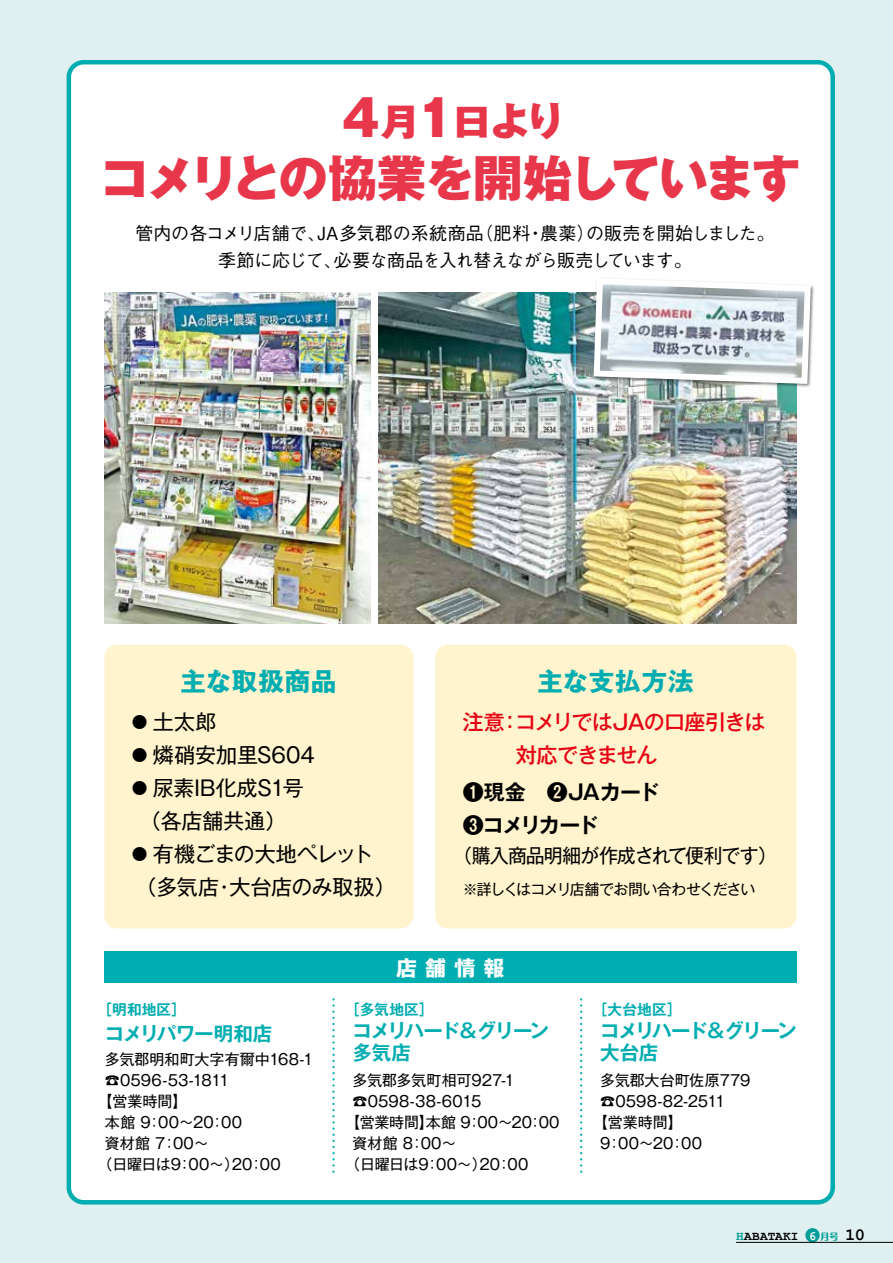
<style>
.page{position:relative;width:893px;height:1263px;background:#fff}
.page>*{position:absolute;margin:0;border:0;box-sizing:border-box;transform-origin:0 0}
.t1{font:800 49.5px/60px "Gothic MB101 Pro";letter-spacing:-.055em;color:#e8374a}
.t2{font:800 39.6px "Gothic MB101 Pro";color:#e8374a}
.t3{font:800 37.2px "Gothic MB101 Pro";color:#e8374a;scale:1.07 1}
.t4{font:700 25.5px "Gothic MB101 Pro";letter-spacing:.02em;color:#00adb0}
.t5{font:21px/33px "Gothic MB101 Pro";letter-spacing:-.005em;color:#000}
.t6{font:500 21px "Gothic MB101 Pro";letter-spacing:-.04em;color:#e60012}
.t7{font:700 21px/33px "Gothic MB101 Pro De";letter-spacing:-.035em;color:#000}
.t8{font:700 21px "Gothic MB101 Pro";color:#fff}
.t9{font:700 19.5px/22.5px "Gothic MB101 Pro De";letter-spacing:-.065em;color:#00adb0}
.t10{font:19.5px "Gothic MB101 Pro";letter-spacing:-.045em;color:#000}
.t11{font:700 19.5px "Gothic MB101 Pro De";letter-spacing:-.04em;color:#00adb0}
.t12{font:500 18px "Gothic BBB Pr 6 N";letter-spacing:-.025em;color:#000}
.t13{font:500 18px "Gothic BBB Pr 6 N";letter-spacing:-.06em;color:#000}
.t14{font:500 18px "Gothic BBB Pr 6 N";letter-spacing:-.055em;color:#000}
.t15{font:500 18px "Gothic BBB Pr 6 N";letter-spacing:.005em;color:#000}
.t16{font:700 17.25px "Courier New";color:#000}
.t17{font:15.75px "Gothic MB101 Pro";color:#000}
.t18{font:15px/21px "Gothic MB101 Pro";letter-spacing:-.005em;color:#000}
.t19{font:15px "Gothic MB101 Pro";letter-spacing:-.075em;color:#000}
.t20{font:700 14.7px "Gothic MB101 Pro De";letter-spacing:.01em;color:#00adb0}
.t21{font:700 12.75px "Courier New";letter-spacing:.02em;color:#000}
.t22{font:700 12.75px "Courier New";color:#fff;scale:.9 1}
.t23{font:800 9px "Maru Fo Pro";color:#009e96}
.s1{font-size:37.2px}
.s2{color:#009e96}
</style>
<div class="page">
<hr style="left:0;top:0;width:1px;height:1263px;background:#f5f1df">
<hr style="left:0;top:0;width:1px;height:84px;background:#bfbfbf">
<div style="left:1px;top:0;width:892px;height:1263px;background:#e0f0f0"></div>
<div style="left:67px;top:60px;width:768px;height:1144px;background:#fff"></div>
<img style="left:104px;top:293px;width:267px;height:331px">
<img style="left:379px;top:293px;width:418px;height:331px">
<img style="left:520px;top:260px;width:315px;height:272px">
<svg style="left:590px;top:275px;width:224px;height:112px"></svg>
<div style="left:104px;top:645px;width:309px;height:283px;background:#fff4cd;border-radius:13px"></div>
<div style="left:435px;top:645px;width:362px;height:283px;background:#fff4cd;border-radius:13px"></div>
<svg style="left:332px;top:999px;width:3px;height:174px"></svg>
<svg style="left:580px;top:999px;width:2px;height:174px"></svg>
<div style="left:104px;top:951px;width:693px;height:31px;background:#00adb0"></div>
<div style="left:806px;top:1229px;width:13px;height:13px;background:#009e96;border-radius:50%"></div>
<div style="left:805px;top:1228px;width:15px;height:14px;border:2px solid #009e96;border-radius:50%"></div>
<hr style="left:736px;top:1242px;width:157px;height:1px;background:#000">
<h1 class="t1" style="left:100px;top:82px;width:702px;text-indent:236px">４<br>コメリとの協業を開始しています</h1>
<p class="t14" style="left:586px;top:219px;width:190px">の販売を開始しました。</p>
<h1 class="t1" style="left:412px;top:82px;width:51px">１</h1>
<h2 class="t2" style="left:452px;top:87px;width:115px"><span class="s1">日</span>より</h2>
<h3 class="t3" style="left:381px;top:90px;width:39px">月</h3>
<p class="t12" style="left:475px;top:219px;width:57px">（肥料</p>
<p class="t12" style="left:540px;top:219px;width:56px">農薬）</p>
<p class="t15" style="left:317px;top:219px;width:168px">JA多気郡の系統商品</p>
<p class="t12" style="left:136px;top:219px;width:192px">管内の各コメリ店舗で、</p>
<p class="t12" style="left:526px;top:219px;width:19px">・</p>
<p class="t12" style="left:218px;top:246px;width:125px">季節に応じて、</p>
<p class="t13" style="left:333px;top:246px;width:360px">必要な商品を入れ替えながら販売しています。</p>
<h3 class="t4" style="left:181px;top:660px;width:157px">主な取扱商品</h3>
<h3 class="t5" style="left:153px;top:702px;width:65px">土太郎</h3>
<p class="t17" style="left:132px;top:709px;width:17px">●</p>
<h3 class="t5" style="left:153px;top:735px;width:164px">燐硝安加里S604</h3>
<p class="t17" style="left:132px;top:742px;width:17px">●</p>
<h3 class="t5" style="left:153px;top:768px;width:152px">尿素IB化成S 号1</h3>
<p class="t17" style="left:132px;top:775px;width:17px">●</p>
<h3 class="t5" style="left:153px;top:801px;width:222px;text-indent:-13px">（各店舗共通(<br>有機ごまの大地ペレット</h3>
<p class="t17" style="left:132px;top:841px;width:17px">●</p>
<h3 class="t5" style="left:135px;top:867px;width:85px">（多気店</h3>
<h3 class="t5" style="left:229px;top:867px;width:168px">大台店のみ取扱(</h3>
<h3 class="t5" style="left:214px;top:867px;width:22px">・</h3>
<h3 class="t4" style="left:537px;top:660px;width:157px">主な支払方法</h3>
<h3 class="t6" style="left:463px;top:704px;width:44px">注意</h3>
<h3 class="t6" style="left:515px;top:704px;width:252px">コメリではJAの口座引きは</h3>
<h3 class="t6" style="left:499px;top:704px;width:22px">：</h3>
<h3 class="t6" style="left:516px;top:737px;width:143px">対応できません</h3>
<h3 class="t7" style="left:463px;top:773px;width:198px">❶現金　❷JAカード<br>❸コメリカード</h3>
<h3 class="t10" style="left:453px;top:840px;width:325px">（購入商品明細が作成されて便利です(</h3>
<p class="t19" style="left:463px;top:877px;width:294px">※詳しくはコメリ店舗でお問い合わせください</p>
<p class="t20" style="left:98px;top:997px;width:90px">［明和地区[</p>
<h3 class="t11" style="left:105px;top:1017px;width:169px">コメリパワー明和店</h3>
<p class="t18" style="left:105px;top:1046px;width:210px">多気郡明和町大字有爾中168-1</p>
<p class="t18" style="left:105px;top:1067px;width:126px">☎0596-53-1811</p>
<p class="t18" style="left:97px;top:1088px;width:92px">【営業時間【</p>
<p class="t18" style="left:105px;top:1109px;width:139px">本館 9：00~20：00</p>
<p class="t18" style="left:105px;top:1130px;width:105px">資材館 7：00~</p>
<p class="t18" style="left:232px;top:1151px;width:51px">20：00</p>
<p class="t18" style="left:97px;top:1151px;width:143px">（日曜日は9：00~(</p>
<h3 class="t8" style="left:396px;top:950px;width:110px">店舗情報</h3>
<p class="t20" style="left:345px;top:997px;width:90px">［多気地区[</p>
<h3 class="t9" style="left:353px;top:1017px;width:198px">コメリハード＆グリーン多気店</h3>
<p class="t18" style="left:353px;top:1067px;width:164px">多気郡多気町相可927-1</p>
<p class="t18" style="left:353px;top:1088px;width:130px">☎0598-38-6015</p>
<p class="t18" style="left:426px;top:1109px;width:135px">本館 9：00~20：00</p>
<p class="t18" style="left:353px;top:1109px;width:105px;text-indent:-8px">【営業時間】<br>資材館 8：00~</p>
<p class="t18" style="left:345px;top:1151px;width:143px">（日曜日は9：00~(</p>
<p class="t18" style="left:479px;top:1151px;width:51px">20：00</p>
<p class="t20" style="left:593px;top:997px;width:90px">［大台地区[</p>
<h3 class="t9" style="left:600px;top:1017px;width:198px">コメリハード＆グリーン大台店</h3>
<p class="t18" style="left:600px;top:1067px;width:152px">多気郡大台町佐原779</p>
<p class="t18" style="left:600px;top:1088px;width:127px">☎0598-82-2511</p>
<p class="t18" style="left:593px;top:1109px;width:92px">【営業時間【</p>
<p class="t18" style="left:600px;top:1130px;width:103px">9：00~20：00</p>
<p class="t21" style="left:736px;top:1228px;width:64px"><span class="s2">H</span>ABATAKI</p>
<p class="t22" style="left:809px;top:1228px;width:9px">6</p>
<p class="t23" style="left:820px;top:1230px;width:20px">月号</p>
<p class="t16" style="left:845px;top:1224px;width:22px">10</p>
</div>
